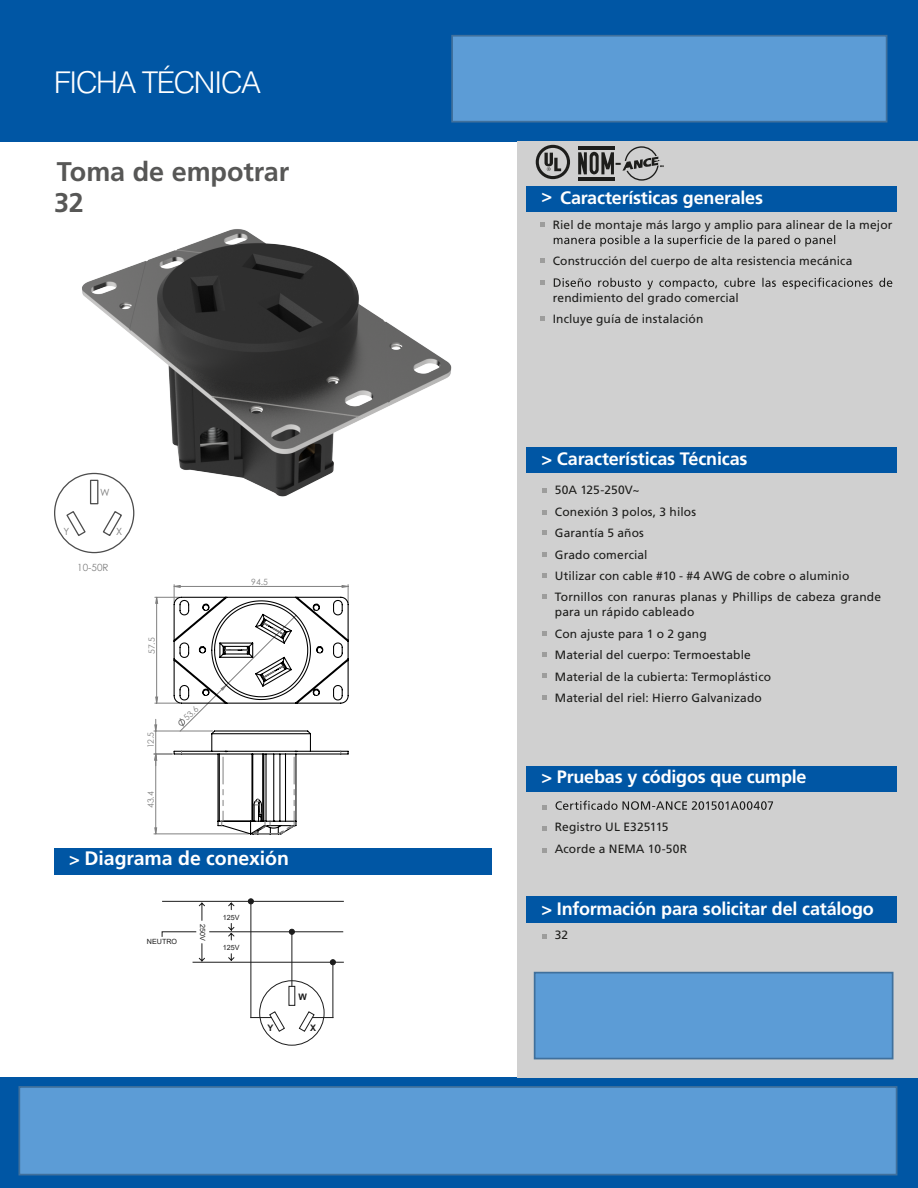
<style>
.page{position:relative;width:918px;height:1188px;background:#fff}
.page>*{position:absolute;margin:0;border:0;box-sizing:border-box;transform-origin:0 0}
.t1{font:300 30px "Helvetica LT Std";letter-spacing:-.05em;color:#fff}
.t2{font:700 27px/30.8px "Frutiger LT Std";letter-spacing:-.005em;color:#575756}
.t3{font:700 19.65px "Myriad Pro";color:#1d1d1b}
.t4{font:700 19.5px "Frutiger LT Std";letter-spacing:-.005em;color:#fff}
.t5{font:700 18px "Frutiger LT Std";letter-spacing:-.01em;color:#fff}
.t6{font:12px/21.5px "Frutiger LT Std";letter-spacing:.01em;color:#1d1d1b}
.t7{font:9.9px "Century Gothic";color:#808080}
.t8{font:700 9px "Arial";color:#1c1c1c}
.t9{font:8.55px "Century Gothic";color:#808080}
.t10{font:7.2px "Arial";color:#1c1c1c}
.s1{font-size:18px}
</style>
<div class="page">
<div style="left:0;top:0;width:918px;height:142px;background:#0056a4"></div>
<div style="left:0;top:1078px;width:918px;height:110px;background:#0056a4"></div>
<div style="left:518px;top:142px;width:400px;height:936px;background:#d0d0d0"></div>
<div style="left:526px;top:186px;width:371px;height:25px;background:#0056a4"></div>
<div style="left:526px;top:447px;width:371px;height:25px;background:#0056a4"></div>
<div style="left:526px;top:766px;width:371px;height:26px;background:#0056a4"></div>
<div style="left:526px;top:896px;width:371px;height:27px;background:#0056a4"></div>
<div style="left:54px;top:848px;width:438px;height:26px;background:#0056a4"></div>
<svg style="left:542px;top:934px;width:5px;height:5px"></svg>
<svg style="left:542px;top:489px;width:5px;height:4px"></svg>
<svg style="left:542px;top:510px;width:5px;height:4px"></svg>
<svg style="left:542px;top:530px;width:5px;height:5px"></svg>
<svg style="left:542px;top:552px;width:5px;height:4px"></svg>
<svg style="left:542px;top:573px;width:5px;height:5px"></svg>
<svg style="left:542px;top:595px;width:5px;height:4px"></svg>
<svg style="left:542px;top:631px;width:5px;height:4px"></svg>
<svg style="left:542px;top:652px;width:5px;height:5px"></svg>
<svg style="left:542px;top:674px;width:5px;height:4px"></svg>
<svg style="left:542px;top:695px;width:5px;height:5px"></svg>
<svg style="left:540px;top:222px;width:4px;height:5px"></svg>
<svg style="left:554px;top:235px;width:281px;height:12px"></svg>
<svg style="left:540px;top:259px;width:4px;height:4px"></svg>
<svg style="left:540px;top:280px;width:4px;height:4px"></svg>
<svg style="left:554px;top:278px;width:338px;height:11px"></svg>
<svg style="left:540px;top:316px;width:4px;height:5px"></svg>
<svg style="left:542px;top:805px;width:5px;height:5px"></svg>
<svg style="left:556px;top:801px;width:217px;height:9px"></svg>
<svg style="left:542px;top:827px;width:5px;height:4px"></svg>
<svg style="left:542px;top:848px;width:5px;height:5px"></svg>
<svg style="left:536px;top:145px;width:34px;height:34px"></svg>
<hr style="left:578px;top:146px;width:36px;height:4px;background:#1d1d1b">
<hr style="left:578px;top:177px;width:36px;height:3px;background:#1d1d1b">
<svg style="left:578px;top:152px;width:36px;height:22px"></svg>
<svg style="left:622px;top:146px;width:42px;height:35px"></svg>
<svg style="left:161px;top:898px;width:183px;height:67px"></svg>
<hr style="left:250px;top:901px;width:1px;height:117px;background:#1c1c1c">
<hr style="left:291px;top:932px;width:1px;height:54px;background:#1c1c1c">
<hr style="left:332px;top:962px;width:1px;height:56px;background:#1c1c1c">
<svg style="left:251px;top:980px;width:82px;height:66px"></svg>
<svg style="left:154px;top:585px;width:195px;height:250px"></svg>
<img style="left:54px;top:229px;width:398px;height:325px">
<div style="left:18px;top:1086px;width:879px;height:89px;background:#5c9cd6;border:2px solid #40709c"></div>
<div style="left:534px;top:972px;width:359px;height:87px;background:#5c9cd6;border:2px solid #40709c"></div>
<div style="left:451px;top:35px;width:436px;height:88px;background:#5c9cd6;border:2px solid #40709c"></div>
<h1 class="t1" style="left:54px;top:64px;width:209px">FICHA TÉCNICA</h1>
<h2 class="t2" style="left:54px;top:157px;width:237px">Toma de empotrar<br>32</h2>
<p class="t7" style="left:100px;top:485px;width:11px">W</p>
<p class="t7" style="left:63px;top:524px;width:7px">Y</p>
<p class="t7" style="left:116px;top:525px;width:8px">X</p>
<p class="t7" style="left:77px;top:561px;width:33px">10-50R</p>
<p class="t9" style="left:146px;top:654px;width:18px;rotate:-90deg">57.5</p>
<p class="t9" style="left:145px;top:748px;width:18px;rotate:-90deg">12.5</p>
<p class="t9" style="left:145px;top:808px;width:18px;rotate:-90deg">43.4</p>
<p class="t9" style="left:181px;top:715px;width:18px;rotate:-45deg">53.6</p>
<p class="t9" style="left:251px;top:575px;width:18px">94.5</p>
<h3 class="t4" style="left:69px;top:847px;width:222px"><span class="s1">&gt;</span> Diagrama de conexión</h3>
<p class="t10" style="left:147px;top:936px;width:32px">NEUTRO</p>
<p class="t10" style="left:207px;top:924px;width:18px;rotate:90deg">250V</p>
<p class="t10" style="left:223px;top:912px;width:18px">125V</p>
<p class="t10" style="left:223px;top:943px;width:18px">125V</p>
<p class="t8" style="left:299px;top:990px;width:10px">W</p>
<p class="t8" style="left:267px;top:1021px;width:7px">Y</p>
<p class="t8" style="left:310px;top:1021px;width:7px">X</p>
<h3 class="t3" style="left:615px;top:149px;width:8px">-</h3>
<h3 class="t5" style="left:541px;top:187px;width:223px">&gt; Características generales</h3>
<p class="t6" style="left:553px;top:214px;width:341px">Riel de montaje más largo y amplio para alinear de la mejor</p>
<p class="t6" style="left:553px;top:251px;width:301px">Construcción del cuerpo de alta resistencia mecánica</p>
<p class="t6" style="left:553px;top:287px;width:188px">rendimiento del grado comercial<br>Incluye guía de instalación</p>
<h3 class="t5" style="left:541px;top:448px;width:208px">&gt; Características Técnicas</h3>
<p class="t6" style="left:555px;top:480px;width:328px">50A 125-250V~<br>Conexión 3 polos, 3 hilos<br>Garantía 5 años<br>Grado comercial<br>Utilizar con cable #10 - #4 AWG de cobre o aluminio<br>Tornillos con ranuras planas y Phillips de cabeza grande</p>
<p class="t6" style="left:555px;top:602px;width:218px">para un rápido cableado<br>Con ajuste para 1 o 2 gang<br>Material del cuerpo: Termoestable<br>Material de la cubierta: Termoplástico<br>Material del riel: Hierro Galvanizado</p>
<h3 class="t5" style="left:541px;top:766px;width:267px">&gt; Pruebas y códigos que cumple</h3>
<p class="t6" style="left:555px;top:816px;width:134px">Registro UL E325115<br>Acorde a NEMA 10-50R</p>
<h3 class="t5" style="left:541px;top:898px;width:334px">&gt; Información para solicitar del catálogo</h3>
<p class="t6" style="left:555px;top:924px;width:15px">32</p>
</div>
